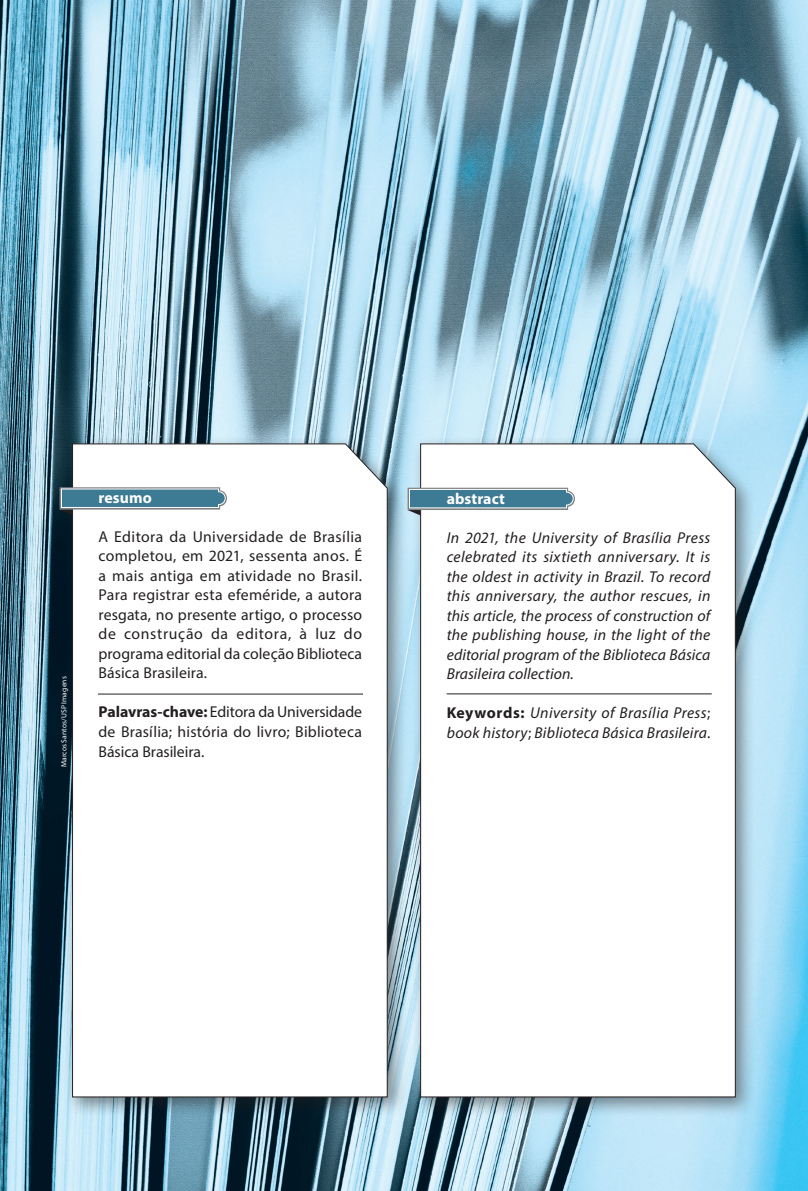
<style>
.page{position:relative;width:808px;height:1191px;background:#fff}
.page>*{position:absolute;margin:0;border:0;box-sizing:border-box;transform-origin:0 0}
.t1{font:italic 15.75px/19.5px "Myriad Pro";letter-spacing:.01em;color:#231f20;text-align:justify}
.t2{font:15.75px/19.5px "Myriad Pro";letter-spacing:.005em;color:#231f20;text-align:justify}
.t3{font:700 15.75px "Myriad Pro";letter-spacing:.005em;color:#fff}
.t4{font:7.5px "Myriad Pro";letter-spacing:.015em;color:#fff}
.s1{font-weight:700}
.s2{font-weight:700;font-style:normal}
.s3{font-style:normal}
</style>
<div class="page">
<img style="left:0;top:0;width:807px;height:1191px">
<div style="left:64px;top:435px;width:343px;height:682px;background:#231f20;opacity:.5"></div>
<svg style="left:72px;top:443px;width:316px;height:654px"></svg>
<div style="left:412px;top:435px;width:343px;height:682px;background:#231f20;opacity:.5"></div>
<svg style="left:420px;top:443px;width:316px;height:654px"></svg>
<svg style="left:60px;top:487px;width:167px;height:28px"></svg>
<svg style="left:408px;top:488px;width:167px;height:27px"></svg>
<hr style="left:98px;top:694px;width:265px;height:1px;background:#231f20">
<hr style="left:447px;top:693px;width:265px;height:1px;background:#231f20">
<p class="t4" style="left:59px;top:767px;width:92px;rotate:-90deg">Marcos Santos/USP Imagens</p>
<p class="t3" style="left:98px;top:487px;width:55px">resumo</p>
<p class="t2" style="left:98px;top:526px;width:265px">A Editora da Universidade de Brasília completou, em 2021, sessenta anos. É a mais antiga em atividade no Brasil.<br>Para registrar esta efeméride, a autora resgata, no presente artigo, o processo de construção da editora, à luz do programa editorial da coleção Biblioteca Básica Brasileira.</p>
<p class="t2" style="left:98px;top:702px;width:265px"><span class="s1">Palavras-chave:</span> Editora da Universidade de Brasília; história do livro; Biblioteca Básica Brasileira.</p>
<p class="t3" style="left:447px;top:488px;width:60px">abstract</p>
<p class="t1" style="left:447px;top:527px;width:265px">In 2021, the University of Brasília Press celebrated its sixtieth anniversary. It is the oldest in activity in Brazil. To record this anniversary, the author rescues, in this article, the process of construction of the publishing house, in the light of the editorial program of the Biblioteca Básica Brasileira collection.</p>
<p class="t1" style="left:447px;top:703px;width:265px"><span class="s2">Keywords:</span> University of Brasília Press<span class="s3">; </span>book history<span class="s3">;</span> Biblioteca Básica Brasileira<span class="s3">.</span></p>
</div>
